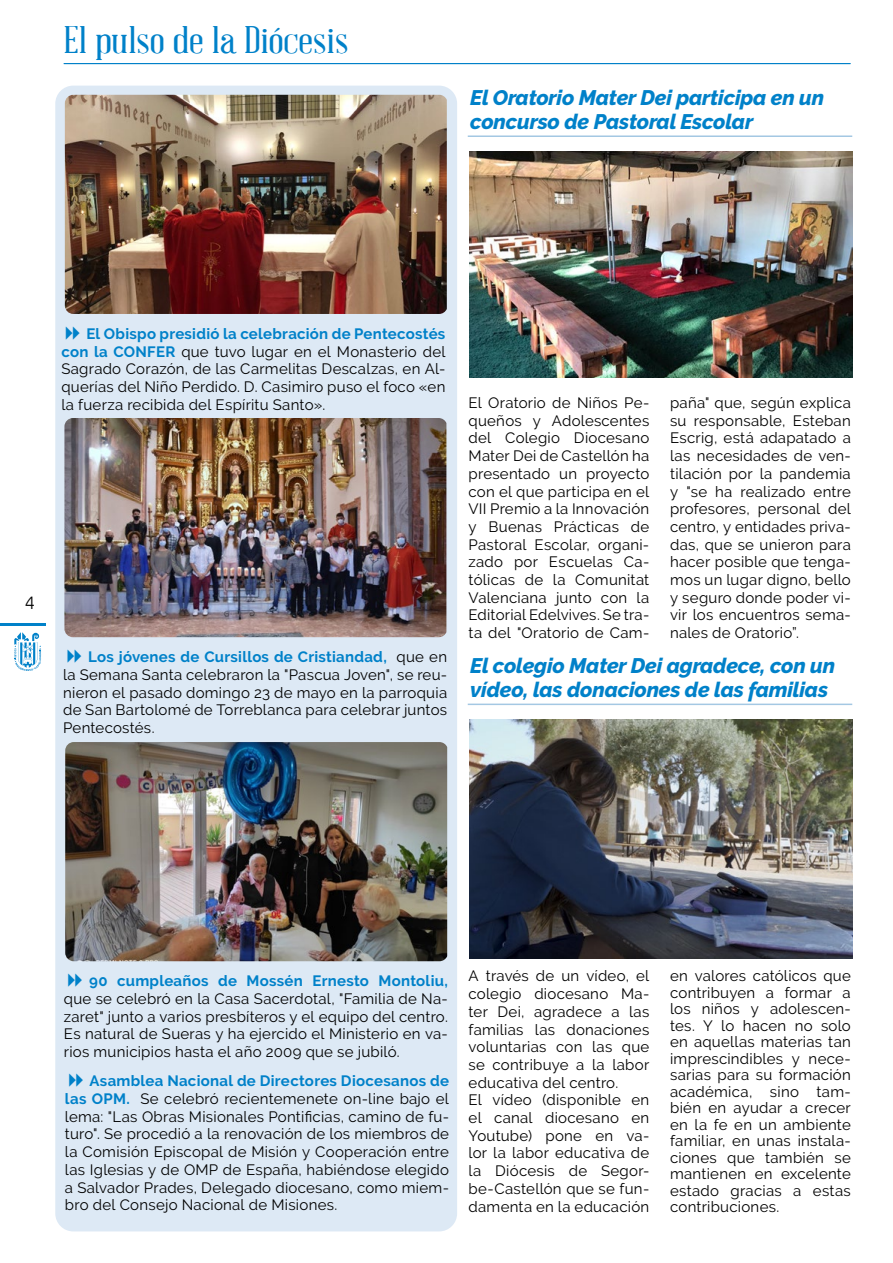
<style>
.page{position:relative;width:893px;height:1263px;background:#fff}
.page>*{position:absolute;margin:0;border:0;box-sizing:border-box;transform-origin:0 0}
.t1{font:37.5px "Abraham Lincoln";color:#0081c9;scale:1.2 1}
.t2{font:italic 800 21px/24px "Raleway";letter-spacing:-.01em;color:#0081c9}
.t3{font:300 18px "Ubuntu";color:#000}
.t4{font:15px/17.7px "Raleway";letter-spacing:.015em;color:#000;text-align:justify}
.t5{font:700 15px "Raleway";letter-spacing:.02em;color:#0081c9}
.s1{font-weight:700;color:#0081c9}
</style>
<div class="page">
<hr style="left:0;top:624px;width:46px;height:2px;background:#0081c9">
<svg style="left:14px;top:632px;width:27px;height:39px"></svg>
<div style="left:55px;top:86px;width:402px;height:1145px;background:#dde9f5;border-radius:18px"></div>
<hr style="left:64px;top:63px;width:786px;height:1px;background:#0081c9">
<img style="left:470px;top:151px;width:382px;height:227px">
<hr style="left:468px;top:135px;width:384px;height:2px;background:#a4c8e3">
<img style="left:470px;top:719px;width:382px;height:239px">
<hr style="left:468px;top:704px;width:384px;height:1px;background:#a4c8e3">
<img style="left:65px;top:95px;width:382px;height:219px">
<img style="left:64px;top:418px;width:382px;height:219px">
<img style="left:65px;top:742px;width:382px;height:219px">
<h1 class="t1" style="left:64px;top:21px;width:239px">El pulso de la Diócesis</h1>
<h2 class="t2" style="left:470px;top:86px;width:355px">El Oratorio Mater Dei participa en un concurso de Pastoral Escolar</h2>
<p class="t3" style="left:25px;top:591px;width:12px">4</p>
<p class="t4" style="left:61px;top:325px;width:386px;text-indent:25px"><span class="s1">El Obispo presidió la celebración de Pentecostés con la CONFER</span> que tuvo lugar en el Monasterio del Sagrado Corazón, de las Carmelitas Descalzas, en Al&shy;querías del Niño Perdido. D. Casimiro puso el foco «en la fuerza recibida del Espíritu Santo».</p>
<p class="t4" style="left:63px;top:648px;width:386px;text-indent:25px"><span class="s1">Los jóvenes de Cursillos de Cristiandad,</span> que en la Semana Santa celebraron la "Pascua Joven", se reu&shy;nieron el pasado domingo 23 de mayo en la parroquia de San Bartolomé de Torreblanca para celebrar juntos Pentecostés.</p>
<p class="t4" style="left:469px;top:394px;width:182px">El Oratorio de Niños Pe&shy;queños y Adolescentes del Colegio Diocesano Mater Dei de Castellón ha presentado un proyecto con el que participa en el VII Premio a la Innovación y Buenas Prácticas de Pastoral Escolar, organi&shy;zado por Escuelas Ca&shy;tólicas de la Comunitat Valenciana junto con la Editorial Edelvives. Se tra&shy;ta del "Oratorio de Cam-</p>
<p class="t4" style="left:670px;top:394px;width:182px">paña" que, según explica su responsable, Esteban Escrig, está adapatado a las necesidades de ven&shy;tilación por la pandemia y "se ha realizado entre profesores, personal del centro, y entidades priva&shy;das, que se unieron para hacer posible que tenga&shy;mos un lugar digno, bello y seguro donde poder vi&shy;vir los encuentros sema&shy;nales de Oratorio”.</p>
<h2 class="t2" style="left:470px;top:654px;width:366px">El colegio Mater Dei agradece, con un vídeo, las donaciones de las familias</h2>
<p class="t5" style="left:89px;top:972px;width:360px">90 cumpleaños de Mossén Ernesto Montoliu,</p>
<p class="t4" style="left:64px;top:990px;width:386px">que se celebró en la Casa Sacerdotal, "Familia de Na&shy;zaret" junto a varios presbíteros y el equipo del centro.<br>Es natural de Sueras y ha ejercido el Ministerio en va&shy;rios municipios hasta el año 2009 que se jubiló.</p>
<p class="t4" style="left:65px;top:1072px;width:386px;text-indent:24px"><span class="s1">Asamblea Nacional de Directores Diocesanos de las OPM.</span> Se celebró recientemenete on-line bajo el lema: "Las Obras Misionales Pontificias, camino de fu&shy;turo". Se procedió a la renovación de los miembros de la Comisión Episcopal de Misión y Cooperación entre las Iglesias y de OMP de España, habiéndose elegido a Salvador Prades, Delegado diocesano, como miem&shy;bro del Consejo Nacional de Misiones.</p>
<p class="t4" style="left:469px;top:967px;width:182px;text-align:left">A través de un vídeo, el colegio diocesano Ma&shy;ter Dei, agradece a las familias las donaciones voluntarias con las que se contribuye a la labor educativa del centro.<br>El vídeo (disponible en el canal diocesano en<br>Youtube) pone en va&shy;lor la labor educativa de la Diócesis de Segor&shy;be-Castellón que se fun&shy;damenta en la educación</p>
<p class="t4" style="left:670px;top:968px;width:182px;line-height:16.5px">en valores católicos que contribuyen a formar a los niños y adolescen&shy;tes. Y lo hacen no solo en aquellas materias tan imprescindibles y nece&shy;sarias para su formación académica, sino tam&shy;bién en ayudar a crecer en la fe en un ambiente familiar, en unas instala&shy;ciones que también se mantienen en excelente estado gracias a estas contribuciones.</p>
</div>
